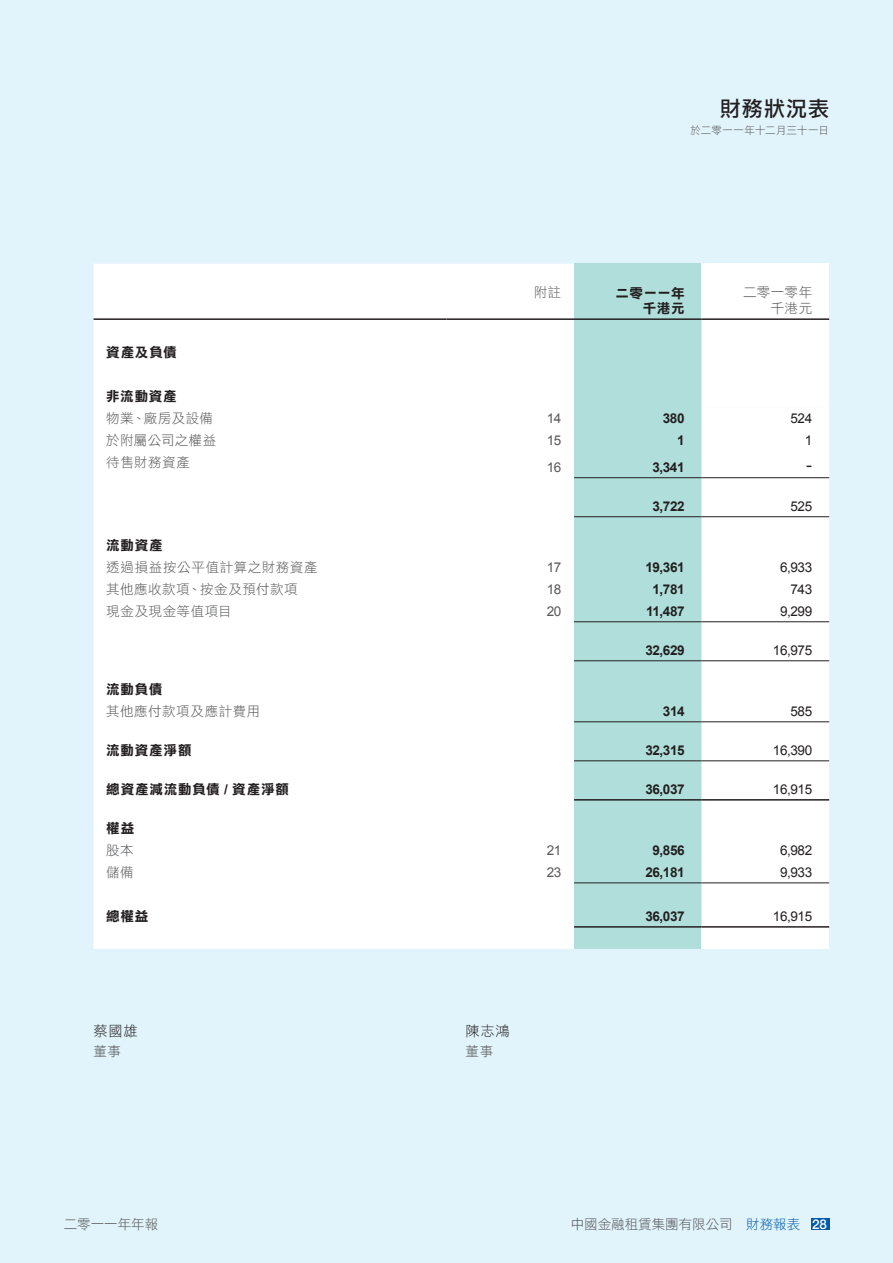
<style>
.page{position:relative;width:893px;height:1263px;background:#e1f4fc}
.page>*{position:absolute;margin:0;border:0;box-sizing:border-box;transform-origin:0 0}
.t1{font:21px "DF Li Hei Md HK BF";letter-spacing:.05em;color:#231f20}
.t2{font:18px "Arial";color:#231f20}
.t3{font:14.25px "DF Li Hei Lt HK BF";letter-spacing:.05em;color:#231f20}
.t4{font:13.5px/16.5px "DF Li Hei Lt HK BF";letter-spacing:.03em;color:#57585a;text-align:right}
.t5{font:700 13.5px "Arial";letter-spacing:-.03em;color:#231f20}
.t6{font:13.5px "Arial";letter-spacing:-.03em;color:#231f20}
.t7{font:13.5px "DF Li Hei Bd HK BF";letter-spacing:.06em;color:#231f20}
.t8{font:13.5px "DF Li Hei Lt HK BF";color:#57585a}
.t9{font:13.5px "Arial";letter-spacing:-.03em;color:#57585a}
.t10{font:13.5px "DF Li Hei Lt HK BF";letter-spacing:.05em;color:#57585a}
.t11{font:13.5px/15px "DF Li Hei Bd HK BF";letter-spacing:.04em;color:#231f20;text-align:right}
.t12{font:500 13.5px "Helvetica Neue";color:#fff}
.t13{font:10.5px "DF Li Hei Lt HK BF";letter-spacing:.025em;color:#57585a}
.s1{color:#015aaa}
</style>
<div class="page">
<div style="left:811px;top:1218px;width:18px;height:12px;background:#015aaa"></div>
<div style="left:94px;top:264px;width:480px;height:685px;background:#fff"></div>
<div style="left:574px;top:264px;width:128px;height:55px;background:#afdedb"></div>
<div style="left:702px;top:264px;width:127px;height:55px;background:#fff"></div>
<div style="left:574px;top:320px;width:128px;height:629px;background:#afdedb"></div>
<div style="left:702px;top:320px;width:127px;height:87px;background:#fff"></div>
<div style="left:702px;top:407px;width:127px;height:519px;background:#fff"></div>
<div style="left:702px;top:927px;width:127px;height:22px;background:#fff"></div>
<hr style="left:574px;top:477px;width:128px;height:1px;background:#231f20">
<hr style="left:702px;top:477px;width:127px;height:1px;background:#231f20">
<hr style="left:574px;top:516px;width:128px;height:1px;background:#231f20">
<hr style="left:702px;top:516px;width:127px;height:1px;background:#231f20">
<hr style="left:446px;top:318px;width:128px;height:2px;background:#231f20">
<hr style="left:574px;top:318px;width:128px;height:2px;background:#231f20">
<hr style="left:702px;top:318px;width:127px;height:2px;background:#231f20">
<hr style="left:574px;top:660px;width:128px;height:1px;background:#231f20">
<hr style="left:702px;top:660px;width:127px;height:1px;background:#231f20">
<hr style="left:574px;top:621px;width:128px;height:1px;background:#231f20">
<hr style="left:702px;top:621px;width:127px;height:1px;background:#231f20">
<hr style="left:574px;top:721px;width:128px;height:1px;background:#231f20">
<hr style="left:702px;top:721px;width:127px;height:1px;background:#231f20">
<hr style="left:574px;top:760px;width:128px;height:1px;background:#231f20">
<hr style="left:702px;top:760px;width:127px;height:1px;background:#231f20">
<hr style="left:574px;top:799px;width:128px;height:1px;background:#231f20">
<hr style="left:702px;top:799px;width:127px;height:1px;background:#231f20">
<hr style="left:574px;top:882px;width:128px;height:1px;background:#231f20">
<hr style="left:702px;top:882px;width:127px;height:1px;background:#231f20">
<hr style="left:574px;top:926px;width:128px;height:2px;background:#231f20">
<hr style="left:702px;top:926px;width:127px;height:2px;background:#231f20">
<hr style="left:94px;top:318px;width:352px;height:2px;background:#231f20">
<h1 class="t1" style="left:720px;top:98px;width:111px">財務狀況表</h1>
<p class="t13" style="left:690px;top:125px;width:140px">於二零一一年十二月三十一日</p>
<p class="t4" style="left:534px;top:284px;width:29px">附註</p>
<p class="t11" style="left:616px;top:286px;width:70px">二零一一年千港元</p>
<p class="t4" style="left:743px;top:284px;width:70px">二零一零年千港元</p>
<p class="t7" style="left:106px;top:345px;width:72px">資產及負債</p>
<p class="t7" style="left:106px;top:389px;width:72px">非流動資產</p>
<p class="t4" style="left:106px;top:411px;width:108px">物業、廠房及設備</p>
<p class="t9" style="left:547px;top:409px;width:16px">14</p>
<p class="t5" style="left:663px;top:409px;width:23px">380</p>
<p class="t6" style="left:790px;top:409px;width:23px">524</p>
<p class="t4" style="left:106px;top:433px;width:112px">於附屬公司之權益</p>
<p class="t9" style="left:547px;top:431px;width:16px">15</p>
<p class="t5" style="left:677px;top:431px;width:9px">1</p>
<p class="t6" style="left:805px;top:431px;width:9px">1</p>
<p class="t4" style="left:106px;top:455px;width:85px">待售財務資產</p>
<p class="t9" style="left:547px;top:458px;width:16px">16</p>
<p class="t5" style="left:652px;top:458px;width:34px">3,341</p>
<h2 class="t2" style="left:806px;top:453px;width:7px">-</h2>
<p class="t5" style="left:652px;top:497px;width:34px">3,722</p>
<p class="t6" style="left:790px;top:497px;width:23px">525</p>
<p class="t7" style="left:106px;top:538px;width:58px">流動資產</p>
<p class="t10" style="left:106px;top:560px;width:213px">透過損益按公平值計算之財務資產</p>
<p class="t9" style="left:547px;top:558px;width:16px">17</p>
<p class="t5" style="left:645px;top:558px;width:41px">19,361</p>
<p class="t6" style="left:780px;top:558px;width:34px">6,933</p>
<p class="t4" style="left:106px;top:581px;width:193px">其他應收款項、按金及預付款項</p>
<p class="t9" style="left:547px;top:580px;width:16px">18</p>
<p class="t5" style="left:652px;top:580px;width:34px">1,781</p>
<p class="t6" style="left:790px;top:580px;width:23px">743</p>
<p class="t4" style="left:106px;top:603px;width:127px">現金及現金等值項目</p>
<p class="t9" style="left:547px;top:602px;width:16px">20</p>
<p class="t5" style="left:646px;top:602px;width:40px">11,487</p>
<p class="t6" style="left:780px;top:602px;width:34px">9,299</p>
<p class="t5" style="left:645px;top:641px;width:41px">32,629</p>
<p class="t6" style="left:773px;top:641px;width:41px">16,975</p>
<p class="t7" style="left:106px;top:682px;width:57px">流動負債</p>
<p class="t4" style="left:106px;top:703px;width:155px">其他應付款項及應計費用</p>
<p class="t5" style="left:663px;top:702px;width:23px">314</p>
<p class="t6" style="left:790px;top:702px;width:23px">585</p>
<p class="t7" style="left:106px;top:743px;width:87px">流動資產淨額</p>
<p class="t5" style="left:645px;top:741px;width:41px">32,315</p>
<p class="t6" style="left:773px;top:741px;width:41px">16,390</p>
<p class="t7" style="left:106px;top:782px;width:184px">總資產減流動負債 / 資產淨額</p>
<p class="t5" style="left:645px;top:780px;width:41px">36,037</p>
<p class="t6" style="left:773px;top:780px;width:41px">16,915</p>
<p class="t7" style="left:106px;top:821px;width:29px">權益</p>
<p class="t4" style="left:106px;top:842px;width:29px">股本</p>
<p class="t9" style="left:547px;top:841px;width:16px">21</p>
<p class="t5" style="left:652px;top:841px;width:34px">9,856</p>
<p class="t6" style="left:780px;top:841px;width:34px">6,982</p>
<p class="t4" style="left:106px;top:864px;width:29px">儲備</p>
<p class="t9" style="left:547px;top:863px;width:16px">23</p>
<p class="t5" style="left:645px;top:863px;width:41px">26,181</p>
<p class="t6" style="left:780px;top:863px;width:34px">9,933</p>
<p class="t7" style="left:106px;top:909px;width:44px">總權益</p>
<p class="t5" style="left:645px;top:907px;width:41px">36,037</p>
<p class="t6" style="left:773px;top:907px;width:41px">16,915</p>
<p class="t3" style="left:94px;top:1023px;width:46px">蔡國雄</p>
<p class="t4" style="left:94px;top:1044px;width:29px">董事</p>
<p class="t3" style="left:466px;top:1023px;width:46px">陳志鴻</p>
<p class="t4" style="left:466px;top:1044px;width:29px">董事</p>
<p class="t8" style="left:64px;top:1217px;width:96px">二零一一年年報</p>
<p class="t8" style="left:571px;top:1217px;width:231px">中國金融租賃集團有限公司 <span class="s1">財務報表</span></p>
<p class="t12" style="left:812px;top:1216px;width:16px">28</p>
</div>
